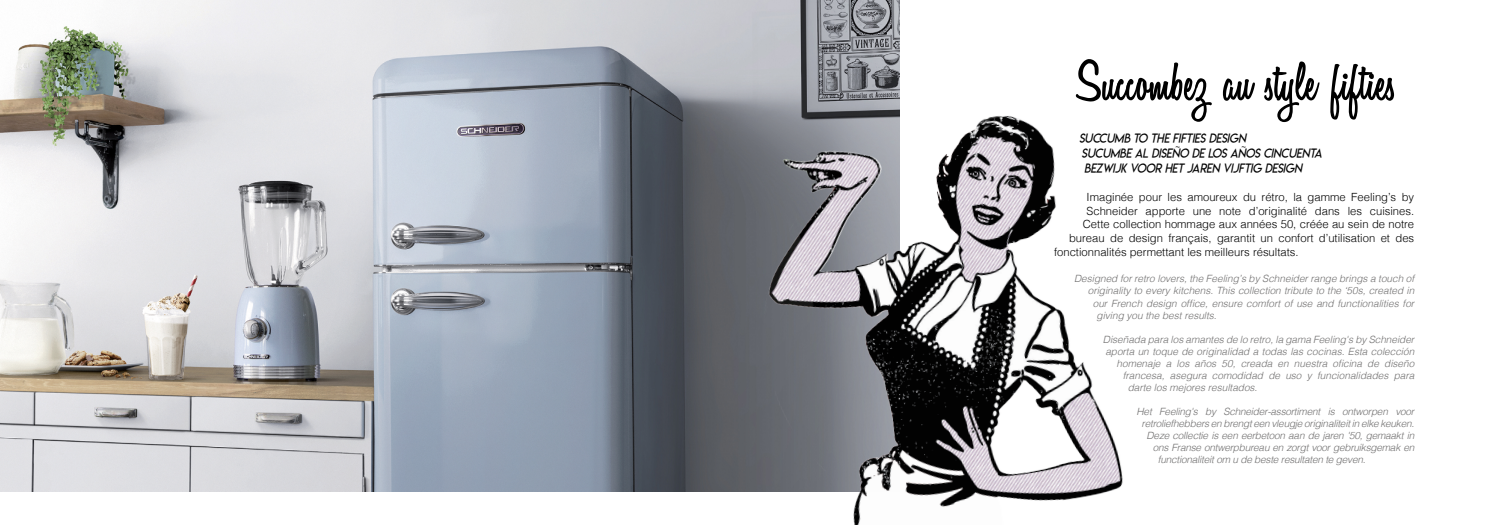
<style>
.page{position:relative;width:1489px;height:525px;background:#fff}
.page>*{position:absolute;margin:0;border:0;box-sizing:border-box;transform-origin:0 0}
.t1{font:50px "Variane Script";letter-spacing:.01em;color:#000}
.t2{font:12.5px/15px "Lemon Milklightitalic";color:#000}
.t3{font:300 11.25px "Helvetica";color:#000}
.t4{font:italic 300 10px "Helvetica";color:#706f6f}
.t5{font:italic 300 10px "Helvetica";letter-spacing:-.02em;color:#706f6f}
</style>
<div class="page">
<img style="left:0;top:0;width:899px;height:491px">
<img style="left:710px;top:32px;width:413px;height:492px">
<h1 class="t1" style="left:1075px;top:56px;width:322px">Succombez au style fifties</h1>
<p class="t2" style="left:1078px;top:130px;width:244px">SUCCUMB TO THE FIFTIES DESIGN<br>SUCUMBE AL DISEÑO DE LOS AÑOS CINCUENTA<br>BEZWIJK VOOR HET JAREN VIJFTIG DESIGN</p>
<p class="t3" style="left:1086px;top:188px;width:329px">Imaginée pour les amoureux du rétro, la gamme Feeling’s by</p>
<p class="t3" style="left:1086px;top:201px;width:329px">Schneider apporte une note d’originalité dans les cuisines.</p>
<p class="t3" style="left:1082px;top:215px;width:333px">Cette collection hommage aux années 50, créée au sein de notre</p>
<p class="t3" style="left:1069px;top:228px;width:346px">bureau de design français, garantit un confort d’utilisation et des</p>
<p class="t3" style="left:1054px;top:242px;width:246px">fonctionnalités permettant les meilleurs résultats.</p>
<p class="t4" style="left:1073px;top:270px;width:342px">Designed for retro lovers, the Feeling’s by Schneider range brings a touch of</p>
<p class="t4" style="left:1087px;top:282px;width:328px">originality to every kitchens. This collection tribute to the ‘50s, created in</p>
<p class="t4" style="left:1092px;top:294px;width:323px">our French design office, ensure comfort of use and functionalities for</p>
<p class="t4" style="left:1096px;top:306px;width:122px">giving you the best results.</p>
<p class="t4" style="left:1102px;top:330px;width:313px">Diseñada para los amantes de lo retro, la gama Feeling's by Schneider</p>
<p class="t4" style="left:1105px;top:342px;width:310px">aporta un toque de originalidad a todas las cocinas. Esta colección</p>
<p class="t4" style="left:1116px;top:354px;width:299px">homenaje a los años 50, creada en nuestra oficina de diseño</p>
<p class="t4" style="left:1122px;top:366px;width:293px">francesa, asegura comodidad de uso y funcionalidades para</p>
<p class="t4" style="left:1127px;top:378px;width:131px">darte los mejores resultados.</p>
<p class="t5" style="left:1136px;top:402px;width:279px">Het Feeling's by Schneider-assortiment is ontworpen voor</p>
<p class="t5" style="left:1141px;top:414px;width:274px">retroliefhebbers en brengt een vleugje originaliteit in elke keuken.</p>
<p class="t5" style="left:1146px;top:426px;width:269px">Deze collectie is een eerbetoon aan de jaren '50, gemaakt in</p>
<p class="t5" style="left:1152px;top:438px;width:263px">ons Franse ontwerpbureau en zorgt voor gebruiksgemak en</p>
<p class="t5" style="left:1157px;top:450px;width:209px">functionaliteit om u de beste resultaten te geven.</p>
</div>
